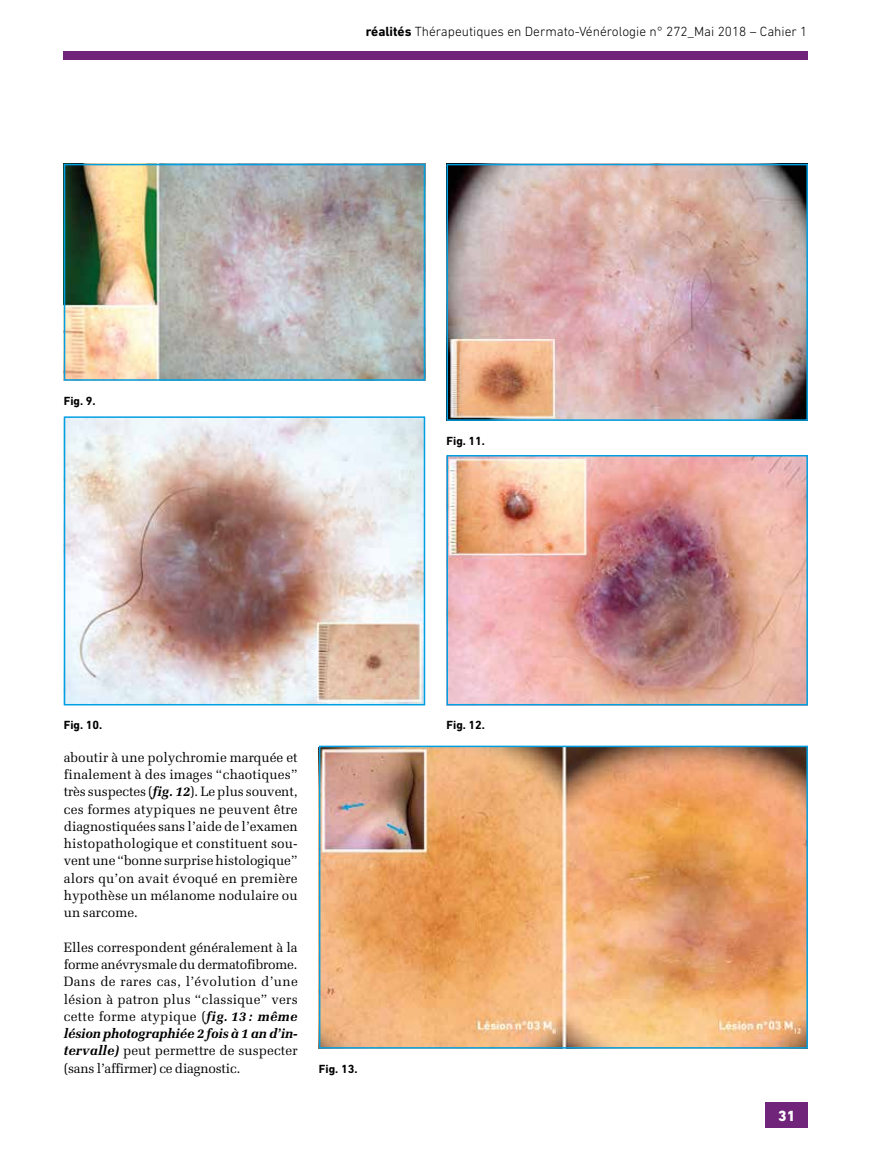
<style>
.page{position:relative;width:893px;height:1149px;background:#fff}
.page>*{position:absolute;margin:0;border:0;box-sizing:border-box;transform-origin:0 0}
.t1{font:800 15px "DIN Next LT Pro";color:#fff}
.t2{font:13.5px/17.2px "Melior";letter-spacing:.005em;color:#000;text-align:justify}
.t3{font:300 13.5px "DIN Next LT Pro";color:#000}
.t4{font:700 12px "DIN Next LT Pro";color:#000}
.s1{font-weight:700}
.s2{font-weight:700;font-style:italic}
</style>
<div class="page">
<div style="left:63px;top:51px;width:744px;height:9px;background:#70257b"></div>
<div style="left:765px;top:1101px;width:43px;height:26px;background:#70257b"></div>
<img style="left:67px;top:167px;width:355px;height:210px">
<div style="left:64px;top:164px;width:361px;height:216px;border:2px solid #009fe3"></div>
<img style="left:67px;top:419px;width:355px;height:283px">
<div style="left:64px;top:416px;width:361px;height:289px;border:2px solid #009fe3"></div>
<img style="left:449px;top:167px;width:356px;height:251px">
<div style="left:446px;top:164px;width:362px;height:257px;border:2px solid #009fe3"></div>
<img style="left:449px;top:458px;width:356px;height:244px">
<div style="left:446px;top:455px;width:362px;height:250px;border:2px solid #009fe3"></div>
<img style="left:322px;top:748px;width:483px;height:297px">
<div style="left:319px;top:745px;width:489px;height:303px;border:2px solid #009fe3"></div>
<p class="t4" style="left:64px;top:393px;width:33px">Fig. 9.</p>
<p class="t3" style="left:366px;top:23px;width:443px"><span class="s1">réalités</span> Thérapeutiques en Dermato-Vénérologie n° 272_Mai 2018 – Cahier 1</p>
<p class="t4" style="left:446px;top:434px;width:40px">Fig. 11.</p>
<p class="t4" style="left:64px;top:718px;width:40px">Fig. 10.</p>
<p class="t4" style="left:446px;top:718px;width:40px">Fig. 12.</p>
<p class="t2" style="left:64px;top:748px;width:235px">aboutir à une polychromie marquée et finalement à des images “chaotiques” très suspectes (<span class="s2">fig. 12</span>). Le plus souvent, ces formes atypiques ne peuvent être diagnostiquées sans l’aide de l’examen histopathologique et constituent sou&shy;vent une “bonne surprise histologique” alors qu’on avait évoqué en première hypothèse un mélanome nodulaire ou un sarcome.</p>
<p class="t2" style="left:64px;top:938px;width:235px">Elles correspondent généralement à la forme anévrysmale du dermatofibrome.<br>Dans de rares cas, l’évolution d’une lésion à patron plus “classique” vers cette forme atypique (<span class="s2">fig. 13 : même lésion photographiée 2 fois à 1 an d’in&shy;tervalle)</span> peut permettre de suspecter (sans l’affirmer) ce diagnostic.</p>
<p class="t4" style="left:319px;top:1061px;width:40px">Fig. 13.</p>
<p class="t1" style="left:778px;top:1106px;width:18px">31</p>
</div>
